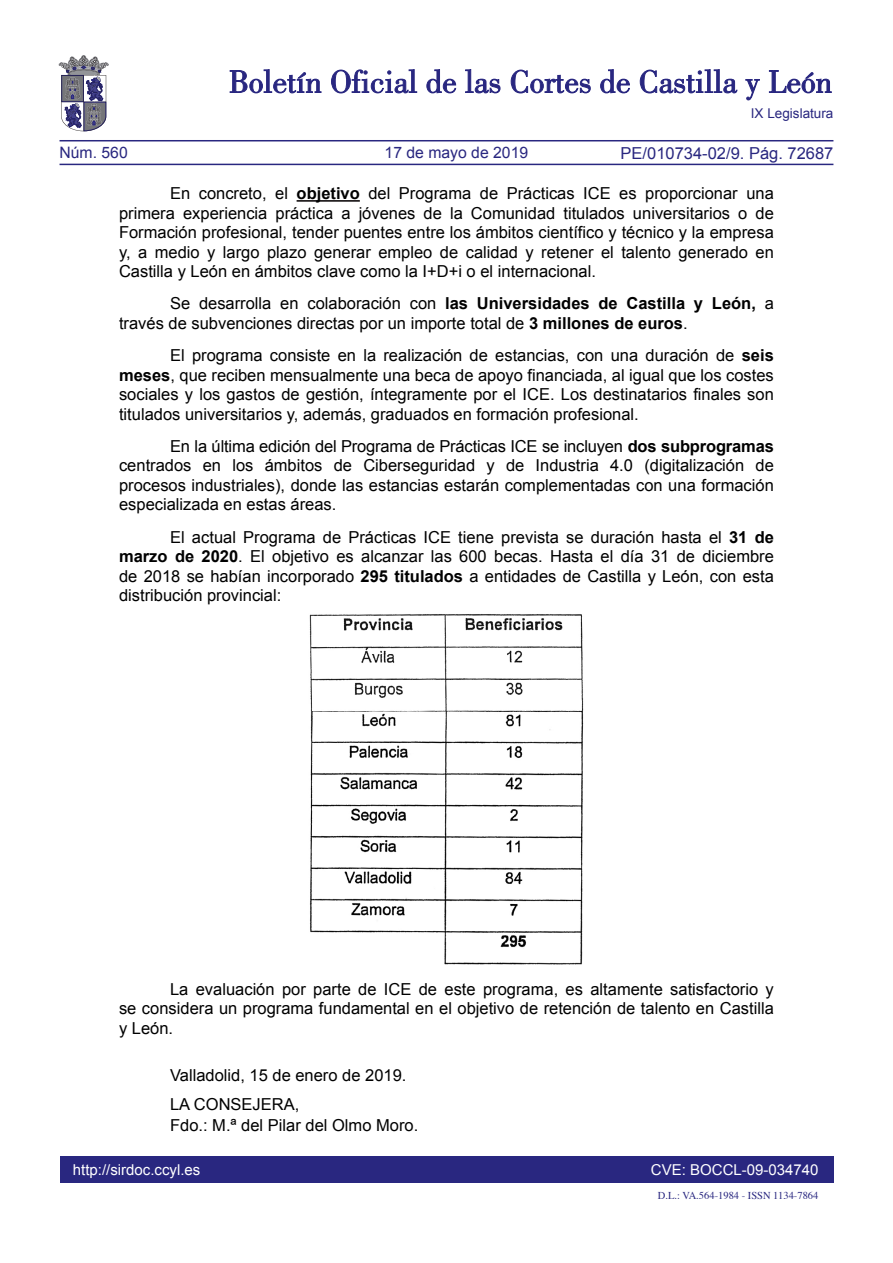
<style>
.page{position:relative;width:893px;height:1263px;background:#fff}
.page>*{position:absolute;margin:0;border:0;box-sizing:border-box;transform-origin:0 0}
.TEXTO_NORMAL{font:16.5px/19.5px "Arial";color:#000;text-align:justify}
.firma{font:16.5px/21px "Arial";color:#000}
.valladolid{font:16.5px "Arial";color:#000}
.t1{font:16.5px "Arial";color:#292780}
.t2{font:15.75px "Arial";color:#292780}
.t3{font:15px "Arial";color:#fff}
.t4{font:13.5px "Arial";color:#292780}
.t5{font:10.5px "Times";color:#292780}
.s1{font-weight:700}
</style>
<div class="page">
<div style="left:60px;top:1157px;width:773px;height:26px;background:#292780"></div>
<hr style="left:60px;top:164px;width:773px;height:1px;background:#292780">
<hr style="left:60px;top:140px;width:773px;height:1px;background:#292780">
<svg style="left:230px;top:69px;width:91px;height:24px"></svg>
<svg style="left:331px;top:69px;width:86px;height:24px"></svg>
<svg style="left:426px;top:69px;width:30px;height:24px"></svg>
<svg style="left:465px;top:69px;width:35px;height:24px"></svg>
<svg style="left:511px;top:70px;width:80px;height:23px"></svg>
<svg style="left:600px;top:69px;width:30px;height:24px"></svg>
<svg style="left:640px;top:69px;width:97px;height:24px"></svg>
<svg style="left:745px;top:79px;width:15px;height:21px"></svg>
<svg style="left:769px;top:70px;width:62px;height:23px"></svg>
<svg style="left:59px;top:55px;width:49px;height:76px"></svg>
<hr style="left:297px;top:200px;width:63px;height:2px;background:#231f20">
<img style="left:309px;top:614px;width:275px;height:97px">
<img style="left:310px;top:711px;width:273px;height:254px">
<p class="t4" style="left:751px;top:105px;width:84px">IX Legislatura</p>
<p class="t1" style="left:621px;top:142px;width:214px">PE/010734-02/9. Pág. 72687</p>
<p class="TEXTO_NORMAL" style="left:119px;top:184px;width:656px;text-indent:51px">En concreto, el <span class="s1">objetivo</span> del Programa de Prácticas ICE es proporcionar una primera experiencia práctica a jóvenes de la Comunidad titulados universitarios o de Formación profesional, tender puentes entre los ámbitos científico y técnico y la empresa y, a medio y largo plazo generar empleo de calidad y retener el talento generado en Castilla y León en ámbitos clave como la I+D+i o el internacional.</p>
<p class="TEXTO_NORMAL" style="left:119px;top:294px;width:656px;text-indent:51px">Se desarrolla en colaboración con <span class="s1">las Universidades de Castilla y León,</span> a través de subvenciones directas por un importe total de <span class="s1">3 millones de euros</span>.</p>
<p class="TEXTO_NORMAL" style="left:119px;top:346px;width:656px;text-indent:51px">El programa consiste en la realización de estancias, con una duración de <span class="s1">seis meses</span>, que reciben mensualmente una beca de apoyo financiada, al igual que los costes sociales y los gastos de gestión, íntegramente por el ICE. Los destinatarios finales son titulados universitarios y, además, graduados en formación profesional.</p>
<p class="TEXTO_NORMAL" style="left:119px;top:437px;width:656px;text-indent:51px">En la última edición del Programa de Prácticas ICE se incluyen <span class="s1">dos subprogramas </span>centrados en los ámbitos de Ciberseguridad y de Industria 4.0 (digitalización de procesos industriales), donde las estancias estarán complementadas con una formación especializada en estas áreas.</p>
<p class="TEXTO_NORMAL" style="left:119px;top:527px;width:656px;text-indent:51px">El actual Programa de Prácticas ICE tiene prevista se duración hasta el <span class="s1">31 de marzo de 2020</span>. El objetivo es alcanzar las 600 becas. Hasta el día 31 de diciembre de 2018 se habían incorporado <span class="s1">295 titulados</span> a entidades de Castilla y León, con esta distribución provincial:</p>
<p class="t2" style="left:60px;top:142px;width:70px">Núm. 560</p>
<p class="t2" style="left:385px;top:142px;width:145px">17 de mayo de 2019</p>
<p class="TEXTO_NORMAL" style="left:119px;top:979px;width:656px;text-indent:51px">La evaluación por parte de ICE de este programa, es altamente satisfactorio y se considera un programa fundamental en el objetivo de retención de talento en Castilla y León.</p>
<p class="valladolid" style="left:170px;top:1064px;width:238px">Valladolid, 15 de enero de 2019.</p>
<p class="firma" style="left:170px;top:1094px;width:250px">LA CONSEJERA,<br>Fdo.: M.ª del Pilar del Olmo Moro.</p>
<p class="t3" style="left:73px;top:1159px;width:129px">http://sirdoc.ccyl.es</p>
<p class="t3" style="left:651px;top:1159px;width:169px">CVE: BOCCL-09-034740</p>
<p class="t5" style="left:658px;top:1185px;width:162px">D.L.: VA.564-1984 - ISSN 1134-7864</p>
</div>
